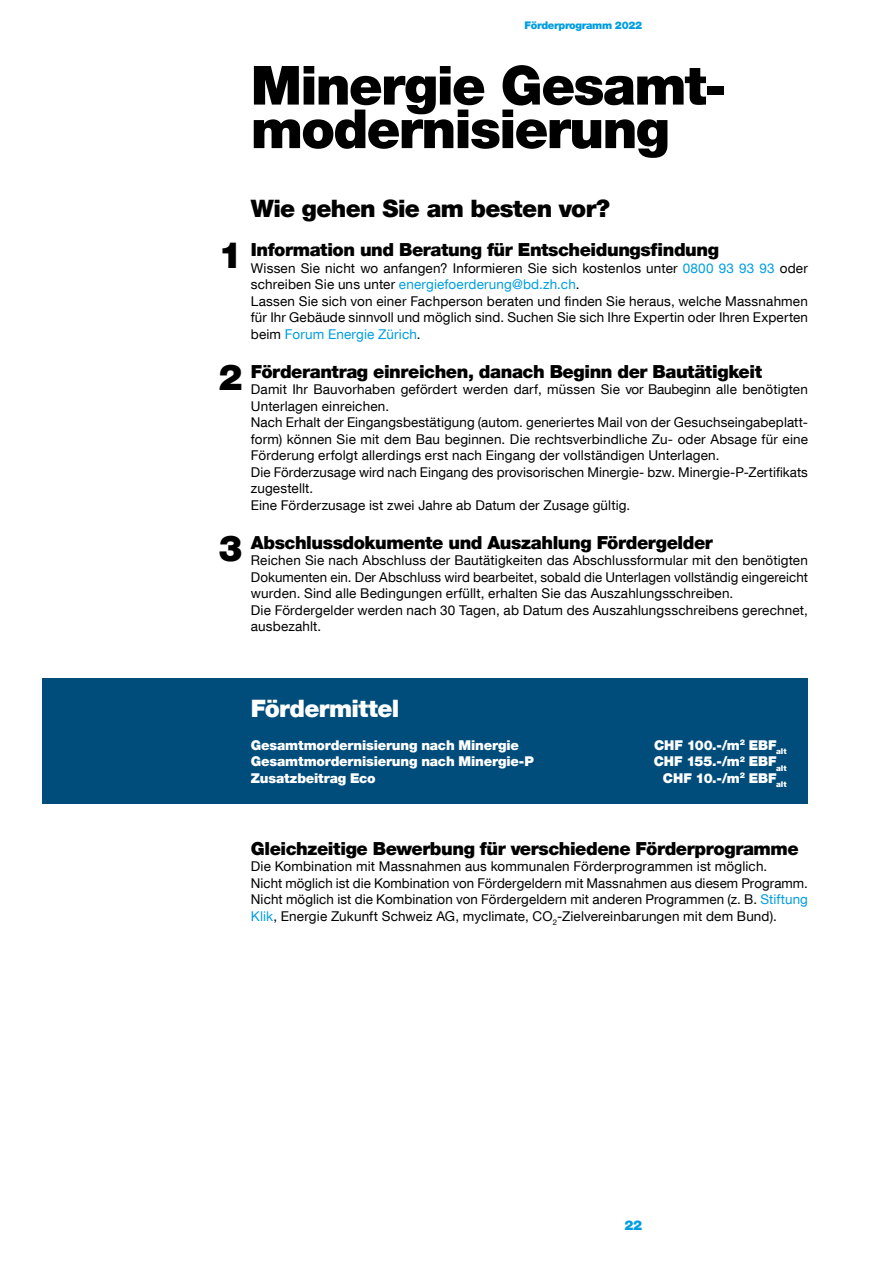
<style>
.page{position:relative;width:893px;height:1263px;background:#fff}
.page>*{position:absolute;margin:0;border:0;box-sizing:border-box;transform-origin:0 0}
.t1{font:900 54px/43.5px "Helvetica Neue LT Com";letter-spacing:-.03em;color:#000}
.t2{font:900 36px "Helvetica Neue LT Com";color:#000}
.t3{font:900 24px "Helvetica Neue LT Com";letter-spacing:-.025em;color:#000}
.t4{font:900 24px "Helvetica Neue LT Com";letter-spacing:-.025em;color:#fff}
.t5{font:900 18px "Helvetica Neue LT Com";letter-spacing:-.025em;color:#000}
.t6{font:13.5px/16.5px "Helvetica Neue LT Com";letter-spacing:.01em;color:#000}
.t7{font:900 13.5px "Helvetica Neue LT Com";letter-spacing:-.01em;color:#fff}
.t8{font:900 13.5px "Helvetica Neue LT Com";color:#009ee0}
.t9{font:900 10.5px "Helvetica Neue LT Com";letter-spacing:-.03em;color:#009ee0}
.s1{color:#009ee0}
</style>
<div class="page">
<div style="left:43px;top:678px;width:765px;height:126px;background:#004d7c"></div>
<p class="t9" style="left:525px;top:19px;width:119px">Förderprogramm 2022</p>
<h1 class="t1" style="left:251px;top:63px;width:477px">Minergie Gesamt&shy;modernisierung</h1>
<h2 class="t2" style="left:218px;top:234px;width:26px">1</h2>
<h2 class="t2" style="left:218px;top:356px;width:26px">2</h2>
<h2 class="t2" style="left:218px;top:527px;width:26px">3</h2>
<h3 class="t3" style="left:251px;top:194px;width:361px">Wie gehen Sie am besten vor?</h3>
<h3 class="t5" style="left:251px;top:239px;width:470px">Information und Beratung für Entscheidungsfindung</h3>
<p class="t6" style="left:251px;top:259px;width:559px">Wissen Sie nicht wo anfangen? Informieren Sie sich kostenlos unter <span class="s1">0800 93 93 93</span> oder schreiben Sie uns unter <span class="s1">energiefoerderung@bd.zh.ch</span>.<br>Lassen Sie sich von einer Fachperson beraten und finden Sie heraus, welche Massnahmen für Ihr Gebäude sinnvoll und möglich sind. Suchen Sie sich Ihre Expertin oder Ihren Experten beim <span class="s1">Forum Energie Zürich</span>.</p>
<h3 class="t5" style="left:251px;top:360px;width:513px">Förderantrag einreichen, danach Beginn der Bautätigkeit</h3>
<p class="t6" style="left:251px;top:381px;width:559px">Damit Ihr Bauvorhaben gefördert werden darf, müssen Sie vor Baubeginn alle benötigten Unterlagen einreichen.<br>Nach Erhalt der Eingangsbestätigung (autom. generiertes Mail von der Gesuchseingabeplatt&shy;form) können Sie mit dem Bau beginnen. Die rechtsverbindliche Zu- oder Absage für eine Förderung erfolgt allerdings erst nach Eingang der vollständigen Unterlagen.<br>Die Förderzusage wird nach Eingang des provisorischen Minergie- bzw. Minergie-P-Zertifikats zugestellt.<br>Eine Förderzusage ist zwei Jahre ab Datum der Zusage gültig.</p>
<h3 class="t5" style="left:251px;top:531px;width:463px">Abschlussdokumente und Auszahlung Fördergelder</h3>
<p class="t6" style="left:251px;top:552px;width:559px">Reichen Sie nach Abschluss der Bautätigkeiten das Abschlussformular mit den benötigten Dokumenten ein. Der Abschluss wird bearbeitet, sobald die Unterlagen vollständig eingereicht wurden. Sind alle Bedingungen erfüllt, erhalten Sie das Auszahlungsschreiben.<br>Die Fördergelder werden nach 30 Tagen, ab Datum des Auszahlungsschreibens gerechnet, ausbezahlt.</p>
<h3 class="t4" style="left:251px;top:694px;width:150px">Fördermittel</h3>
<p class="t7" style="left:251px;top:737px;width:270px">Gesamtmordernisierung nach Minergie</p>
<p class="t7" style="left:654px;top:737px;width:134px">CHF 100.-/m<sup>2</sup> EBF<sub>alt</sub></p>
<p class="t7" style="left:251px;top:753px;width:285px">Gesamtmordernisierung nach Minergie-P</p>
<p class="t7" style="left:654px;top:753px;width:134px">CHF 155.-/m<sup>2</sup> EBF<sub>alt</sub></p>
<p class="t7" style="left:251px;top:770px;width:126px">Zusatzbeitrag Eco</p>
<p class="t7" style="left:663px;top:770px;width:125px">CHF 10.-/m<sup>2</sup> EBF<sub>alt</sub></p>
<h3 class="t5" style="left:251px;top:837px;width:549px">Gleichzeitige Bewerbung für verschiedene Förderprogramme</h3>
<p class="t6" style="left:251px;top:858px;width:559px">Die Kombination mit Massnahmen aus kommunalen Förderprogrammen ist möglich.<br>Nicht möglich ist die Kombination von Fördergeldern mit Massnahmen aus diesem Programm.<br>Nicht möglich ist die Kombination von Fördergeldern mit anderen Programmen (z. B. <span class="s1">Stiftung Klik</span>, Energie Zukunft Schweiz AG, myclimate, CO<sub>2</sub>-Zielvereinbarungen mit dem Bund).</p>
<p class="t8" style="left:624px;top:1217px;width:19px">22</p>
</div>
